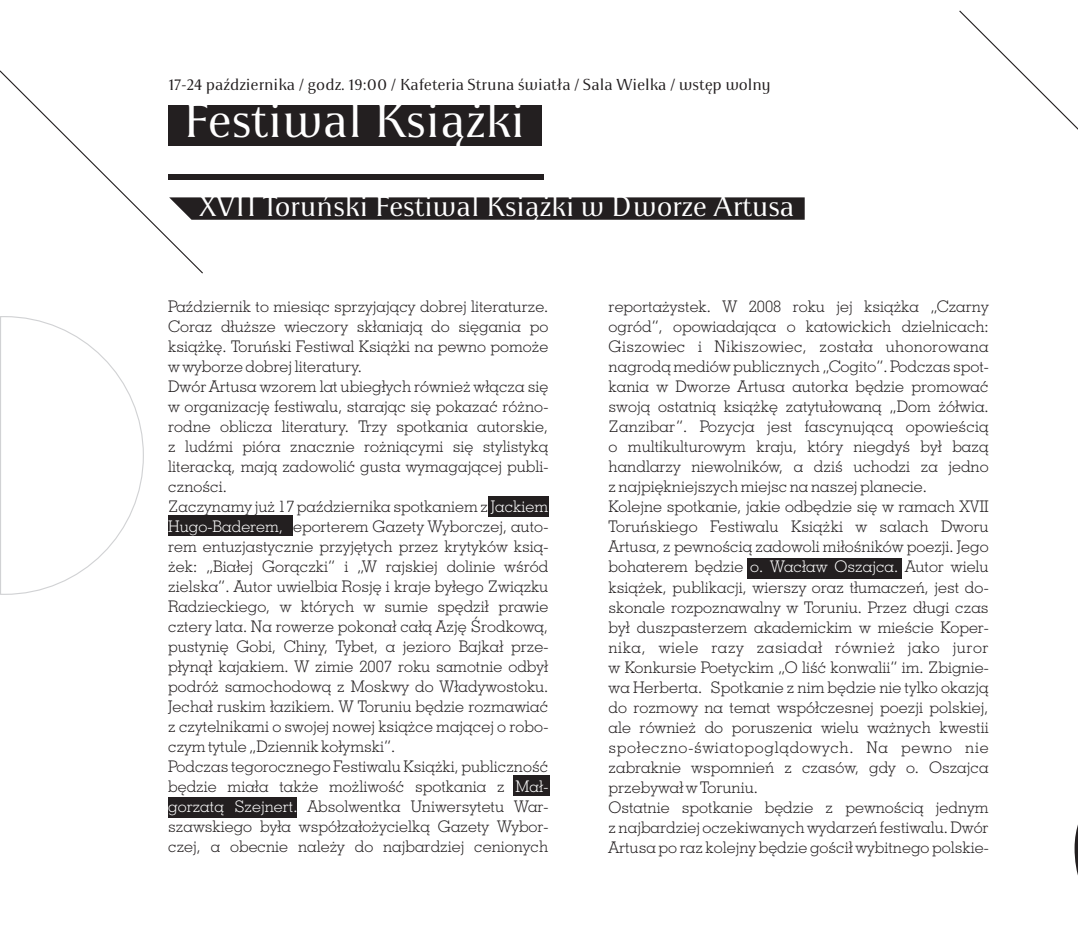
<style>
.page{position:relative;width:1078px;height:936px;background:#fff}
.page>*{position:absolute;margin:0;border:0;box-sizing:border-box;transform-origin:0 0}
.t1{font:48px "Apolonia";color:#fff}
.t2{font:28px "Apolonia";color:#fff}
.t3{font:300 16px/20px "Geometric Slab 703 L2";color:#231f20}
.t4{font:16px "Apolonia";color:#231f20}
.t5{font:300 16px "Geometric Slab 703 L2";color:#fff}
.s1{color:#fff}
</style>
<div class="page">
<div style="left:488px;top:496px;width:60px;height:20px;background:#231f20"></div>
<div style="left:168px;top:105px;width:374px;height:40px;background:#231f20"></div>
<div style="left:168px;top:174px;width:375px;height:6px;background:#231f20"></div>
<svg style="left:204px;top:197px;width:600px;height:23px;background:#292526"></svg>
<svg style="left:0;top:70px;width:204px;height:204px"></svg>
<svg style="left:0;top:316px;width:144px;height:279px"></svg>
<div style="left:168px;top:515px;width:124px;height:20px;background:#231f20"></div>
<div style="left:512px;top:775px;width:37px;height:20px;background:#231f20"></div>
<div style="left:168px;top:797px;width:129px;height:20px;background:#231f20"></div>
<div style="left:746px;top:558px;width:154px;height:20px;background:#231f20"></div>
<svg style="left:1074px;top:828px;width:3px;height:44px"></svg>
<svg style="left:959px;top:10px;width:118px;height:119px"></svg>
<p class="t4" style="left:168px;top:78px;width:604px">17-24 października / godz. 19:00 / Kafeteria Struna światła / Sala Wielka / wstęp wolny</p>
<h1 class="t1" style="left:182px;top:102px;width:344px">Festiwal Książki</h1>
<h2 class="t2" style="left:199px;top:196px;width:597px">XVII Toruński Festiwal Książki w Dworze Artusa</h2>
<p class="t3" style="left:168px;top:298px;width:381px">Październik to miesiąc sprzyjający dobrej literaturze.</p>
<p class="t3" style="left:168px;top:318px;width:381px">Coraz dłuższe wieczory skłaniają do sięgania po</p>
<p class="t3" style="left:168px;top:338px;width:381px">książkę. Toruński Festiwal Książki na pewno pomoże</p>
<p class="t3" style="left:168px;top:358px;width:195px">w wyborze dobrej literatury.</p>
<p class="t3" style="left:168px;top:378px;width:381px">Dwór Artusa wzorem lat ubiegłych również włącza się</p>
<p class="t3" style="left:168px;top:398px;width:381px">w organizację festiwalu, starając się pokazać różno-</p>
<p class="t3" style="left:168px;top:418px;width:381px">rodne oblicza literatury. Trzy spotkania autorskie,</p>
<p class="t3" style="left:168px;top:438px;width:381px">z ludźmi pióra znacznie rożniącymi się stylistyką</p>
<p class="t3" style="left:168px;top:458px;width:381px">literacką, mają zadowolić gusta wymagającej publi-</p>
<p class="t3" style="left:168px;top:478px;width:60px">czności.</p>
<p class="t3" style="left:168px;top:498px;width:381px">Zaczynamy już 17 października spotkaniem z <span class="s1">Jackiem</span></p>
<p class="t3" style="left:168px;top:518px;width:381px"><span class="s1">Hugo-Baderem,</span> reporterem Gazety Wyborczej, auto-</p>
<p class="t3" style="left:168px;top:538px;width:381px">rem entuzjastycznie przyjętych przez krytyków ksią-</p>
<p class="t3" style="left:168px;top:558px;width:381px">żek: „Białej Gorączki” i „W rajskiej dolinie wśród</p>
<p class="t3" style="left:168px;top:578px;width:381px">zielska”. Autor uwielbia Rosję i kraje byłego Związku</p>
<p class="t3" style="left:168px;top:598px;width:381px">Radzieckiego, w których w sumie spędził prawie</p>
<p class="t3" style="left:168px;top:618px;width:381px">cztery lata. Na rowerze pokonał całą Azję Środkową,</p>
<p class="t3" style="left:168px;top:638px;width:381px">pustynię Gobi, Chiny, Tybet, a jezioro Bajkał prze-</p>
<p class="t3" style="left:168px;top:658px;width:381px">płynął kajakiem. W zimie 2007 roku samotnie odbył</p>
<p class="t3" style="left:168px;top:678px;width:381px">podróż samochodową z Moskwy do Władywostoku.</p>
<p class="t3" style="left:168px;top:698px;width:381px">Jechał ruskim łazikiem. W Toruniu będzie rozmawiać</p>
<p class="t3" style="left:168px;top:718px;width:381px">z czytelnikami o swojej nowej książce mającej o robo-</p>
<p class="t3" style="left:168px;top:738px;width:228px">czym tytule „Dziennik kołymski”.</p>
<p class="t3" style="left:168px;top:758px;width:381px">Podczas tegorocznego Festiwalu Książki, publiczność</p>
<p class="t3" style="left:168px;top:778px;width:338px">będzie miała także możliwość spotkania z</p>
<p class="t3" style="left:307px;top:798px;width:242px">Absolwentka Uniwersytetu War-</p>
<p class="t3" style="left:168px;top:818px;width:381px">szawskiego była współzałożycielką Gazety Wybor-</p>
<p class="t3" style="left:168px;top:838px;width:381px">czej, a obecnie należy do najbardziej cenionych</p>
<p class="t5" style="left:515px;top:780px;width:34px">Mał-</p>
<p class="t5" style="left:168px;top:800px;width:131px">gorzatą Szejnert.</p>
<p class="t3" style="left:608px;top:298px;width:381px">reportażystek. W 2008 roku jej książka „Czarny ogród”, opowiadająca o katowickich dzielnicach:<br>Giszowiec i Nikiszowiec, została uhonorowana nagrodą mediów publicznych „Cogito”. Podczas spot&shy;kania w Dworze Artusa autorka będzie promować swoją ostatnią książkę zatytułowaną „Dom żółwia.<br>Zanzibar”. Pozycja jest fascynującą opowieścią o multikulturowym kraju, który niegdyś był bazą handlarzy niewolników, a dziś uchodzi za jedno z najpiękniejszych miejsc na naszej planecie.<br>Kolejne spotkanie, jakie odbędzie się w ramach XVII Toruńskiego Festiwalu Książki w salach Dworu Artusa, z pewnością zadowoli miłośników poezji. Jego bohaterem będzie <span class="s1">o. Wacław Oszajca.</span> Autor wielu książek, publikacji, wierszy oraz tłumaczeń, jest do&shy;skonale rozpoznawalny w Toruniu. Przez długi czas był duszpasterzem akademickim w mieście Koper&shy;nika, wiele razy zasiadał również jako juror w Konkursie Poetyckim „O liść konwalii” im. Zbignie&shy;wa Herberta. Spotkanie z nim będzie nie tylko okazją do rozmowy na temat współczesnej poezji polskiej, ale również do poruszenia wielu ważnych kwestii społeczno-światopoglądowych. Na pewno nie zabraknie wspomnień z czasów, gdy o. Oszajca przebywał w Toruniu.<br>Ostatnie spotkanie będzie z pewnością jednym z najbardziej oczekiwanych wydarzeń festiwalu. Dwór Artusa po raz kolejny będzie gościł wybitnego polskie-</p>
</div>
